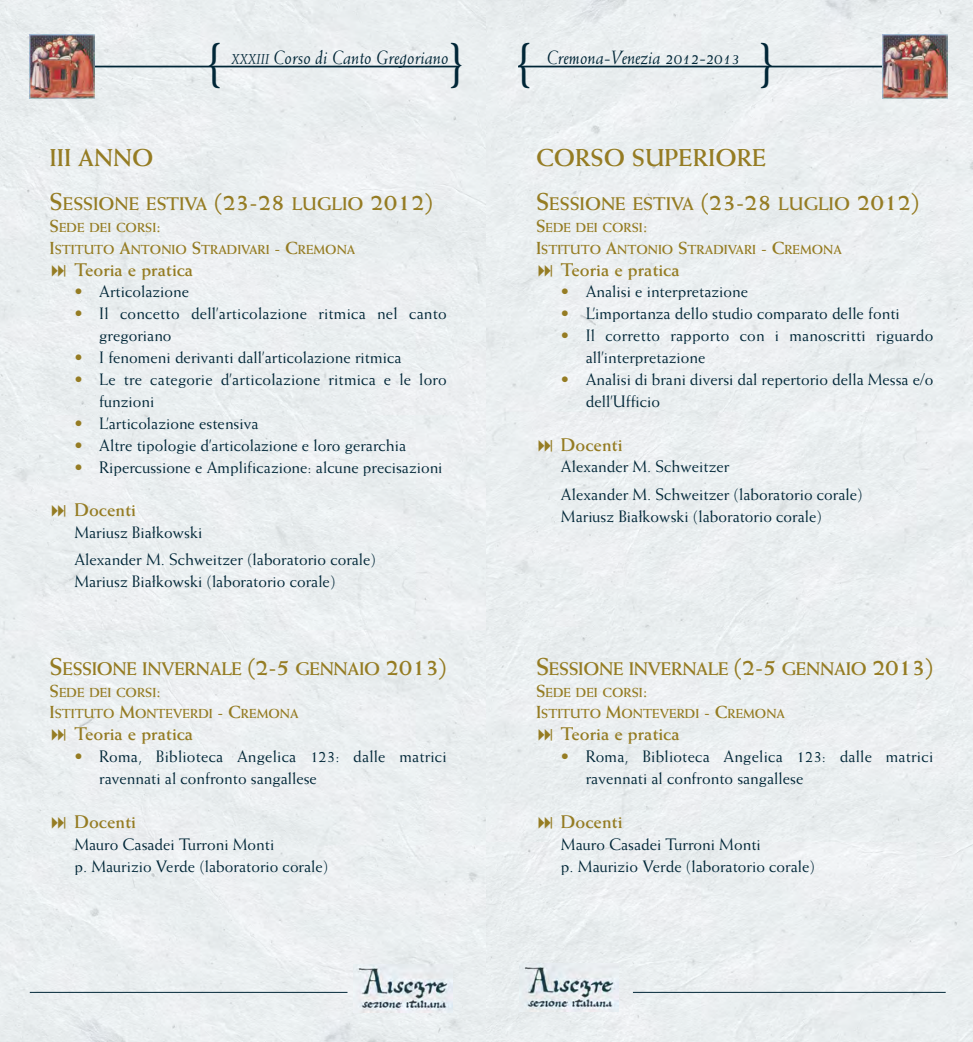
<style>
.page{position:relative;width:973px;height:1042px;background:#fff}
.page>*{position:absolute;margin:0;border:0;box-sizing:border-box;transform-origin:0 0}
.t1{font:700 49.88px "Weiss";color:#002637}
.t2{font:700 24.5px "Weiss";color:#957c23}
.t3{font:italic 19.25px "Weiss";color:#002637}
.t4{font:700 18.38px "Weiss";color:#957c23}
.t5{font:700 18.38px "Weiss";letter-spacing:-.02em;color:#957c23}
.t6{font:16.62px/21.9px "Weiss";color:#002637}
.t7{font:700 13.12px/21.9px "Weiss";color:#957c23}
.s1{font-size:14.35px}
.s2{font-size:24.5px}
.s3{font-size:17.5px}
.s4{color:#957c23}
</style>
<div class="page">
<div style="left:0;top:0;width:972px;height:1042px;background:#ebeff1"></div>
<hr style="left:49px;top:66px;width:410px;height:1px;background:#002637">
<img style="left:30px;top:34px;width:64px;height:65px">
<hr style="left:518px;top:66px;width:397px;height:1px;background:#002637">
<img style="left:519px;top:963px;width:99px;height:48px">
<hr style="left:632px;top:992px;width:313px;height:1px;background:#002637">
<img style="left:354px;top:964px;width:98px;height:48px">
<hr style="left:30px;top:992px;width:317px;height:1px;background:#002637">
<img style="left:882px;top:34px;width:65px;height:65px">
<svg style="left:538px;top:264px;width:14px;height:12px"></svg>
<svg style="left:538px;top:439px;width:14px;height:12px"></svg>
<svg style="left:538px;top:729px;width:14px;height:12px"></svg>
<svg style="left:538px;top:817px;width:14px;height:11px"></svg>
<svg style="left:52px;top:264px;width:14px;height:12px"></svg>
<svg style="left:52px;top:505px;width:14px;height:12px"></svg>
<svg style="left:52px;top:729px;width:14px;height:12px"></svg>
<svg style="left:52px;top:817px;width:14px;height:11px"></svg>
<h1 class="t1" style="left:206px;top:43px;width:18px">{</h1>
<h1 class="t1" style="left:448px;top:43px;width:18px">}</h1>
<p class="t3" style="left:546px;top:50px;width:194px">Cremona-Venezia 2012-2013</p>
<h1 class="t1" style="left:516px;top:43px;width:18px">{</h1>
<h1 class="t1" style="left:757px;top:43px;width:18px">}</h1>
<p class="t3" style="left:231px;top:50px;width:219px"><span class="s1">XXXIII</span> Corso di Canto Gregoriano</p>
<h2 class="t2" style="left:50px;top:149px;width:105px">III ANNO</h2>
<p class="t4" style="left:50px;top:197px;width:384px"><span class="s2">S</span>ESSIONE ESTIVA <span class="s2">(23-28</span> LUGLIO <span class="s2">2012)</span></p>
<p class="t7" style="left:50px;top:218px;width:307px"><span class="s3">S</span>EDE DEI CORSI<span class="s3">:<br>I</span>STITUTO <span class="s3">A</span>NTONIO <span class="s3">S</span>TRADIVARI <span class="s3">- C</span>REMONA</p>
<p class="t4" style="left:74px;top:263px;width:120px">Teoria e pratica</p>
<p class="t6" style="left:74px;top:282px;width:116px"><span class="s4">•</span> Articolazione</p>
<p class="t6" style="left:99px;top:304px;width:349px;text-indent:-25px"><span class="s4">•</span> Il concetto dell’articolazione ritmica nel canto gregoriano</p>
<p class="t6" style="left:74px;top:348px;width:328px"><span class="s4">•</span> I fenomeni derivanti dall’articolazione ritmica</p>
<p class="t6" style="left:99px;top:369px;width:349px;text-indent:-25px"><span class="s4">•</span> Le tre categorie d’articolazione ritmica e le loro funzioni</p>
<p class="t6" style="left:74px;top:413px;width:185px"><span class="s4">•</span> L’articolazione estensiva</p>
<p class="t6" style="left:74px;top:435px;width:333px"><span class="s4">•</span> Altre tipologie d’articolazione e loro gerarchia</p>
<p class="t6" style="left:74px;top:457px;width:369px"><span class="s4">•</span> Ripercussione e Amplificazione: alcune precisazioni</p>
<p class="t4" style="left:74px;top:503px;width:63px">Docenti</p>
<p class="t6" style="left:74px;top:520px;width:303px;line-height:27.1px">Mariusz Białkowski<br>Alexander M. Schweitzer (laboratorio corale)</p>
<p class="t6" style="left:74px;top:572px;width:262px">Mariusz Białkowski (laboratorio corale)</p>
<p class="t5" style="left:50px;top:662px;width:398px"><span class="s2">S</span>ESSIONE INVERNALE <span class="s2">(2-5</span> GENNAIO <span class="s2">2013)</span></p>
<p class="t7" style="left:50px;top:682px;width:250px"><span class="s3">S</span>EDE DEI CORSI<span class="s3">:<br>I</span>STITUTO <span class="s3">M</span>ONTEVERDI <span class="s3">- C</span>REMONA</p>
<p class="t4" style="left:74px;top:727px;width:120px">Teoria e pratica</p>
<p class="t6" style="left:99px;top:747px;width:349px;text-indent:-25px"><span class="s4">•</span> Roma, Biblioteca Angelica 123: dalle matrici ravennati al confronto sangallese</p>
<p class="t4" style="left:74px;top:815px;width:63px">Docenti</p>
<p class="t6" style="left:74px;top:834px;width:255px">Mauro Casadei Turroni Monti<br>p. Maurizio Verde (laboratorio corale)</p>
<h2 class="t2" style="left:536px;top:149px;width:231px">CORSO SUPERIORE</h2>
<p class="t4" style="left:536px;top:197px;width:384px"><span class="s2">S</span>ESSIONE ESTIVA <span class="s2">(23-28</span> LUGLIO <span class="s2">2012)</span></p>
<p class="t7" style="left:536px;top:218px;width:307px"><span class="s3">S</span>EDE DEI CORSI<span class="s3">:<br>I</span>STITUTO <span class="s3">A</span>NTONIO <span class="s3">S</span>TRADIVARI <span class="s3">- C</span>REMONA</p>
<p class="t4" style="left:561px;top:263px;width:120px">Teoria e pratica</p>
<p class="t6" style="left:561px;top:282px;width:189px"><span class="s4">•</span> Analisi e interpretazione</p>
<p class="t6" style="left:561px;top:304px;width:340px"><span class="s4">•</span> L’importanza dello studio comparato delle fonti</p>
<p class="t6" style="left:585px;top:326px;width:349px;text-indent:-25px"><span class="s4">•</span> Il corretto rapporto con i manoscritti riguardo all’interpretazione</p>
<p class="t6" style="left:585px;top:369px;width:349px;text-indent:-25px"><span class="s4">•</span> Analisi di brani diversi dal repertorio della Messa e/o dell’Ufficio</p>
<p class="t4" style="left:561px;top:438px;width:63px">Docenti</p>
<p class="t6" style="left:561px;top:454px;width:303px;line-height:27.1px">Alexander M. Schweitzer<br>Alexander M. Schweitzer (laboratorio corale)</p>
<p class="t6" style="left:561px;top:506px;width:262px">Mariusz Białkowski (laboratorio corale)</p>
<p class="t5" style="left:536px;top:662px;width:398px"><span class="s2">S</span>ESSIONE INVERNALE <span class="s2">(2-5</span> GENNAIO <span class="s2">2013)</span></p>
<p class="t7" style="left:536px;top:682px;width:250px"><span class="s3">S</span>EDE DEI CORSI<span class="s3">:<br>I</span>STITUTO <span class="s3">M</span>ONTEVERDI <span class="s3">- C</span>REMONA</p>
<p class="t4" style="left:561px;top:727px;width:120px">Teoria e pratica</p>
<p class="t6" style="left:585px;top:747px;width:349px;text-indent:-25px"><span class="s4">•</span> Roma, Biblioteca Angelica 123: dalle matrici ravennati al confronto sangallese</p>
<p class="t4" style="left:561px;top:815px;width:63px">Docenti</p>
<p class="t6" style="left:561px;top:834px;width:255px">Mauro Casadei Turroni Monti<br>p. Maurizio Verde (laboratorio corale)</p>
</div>
